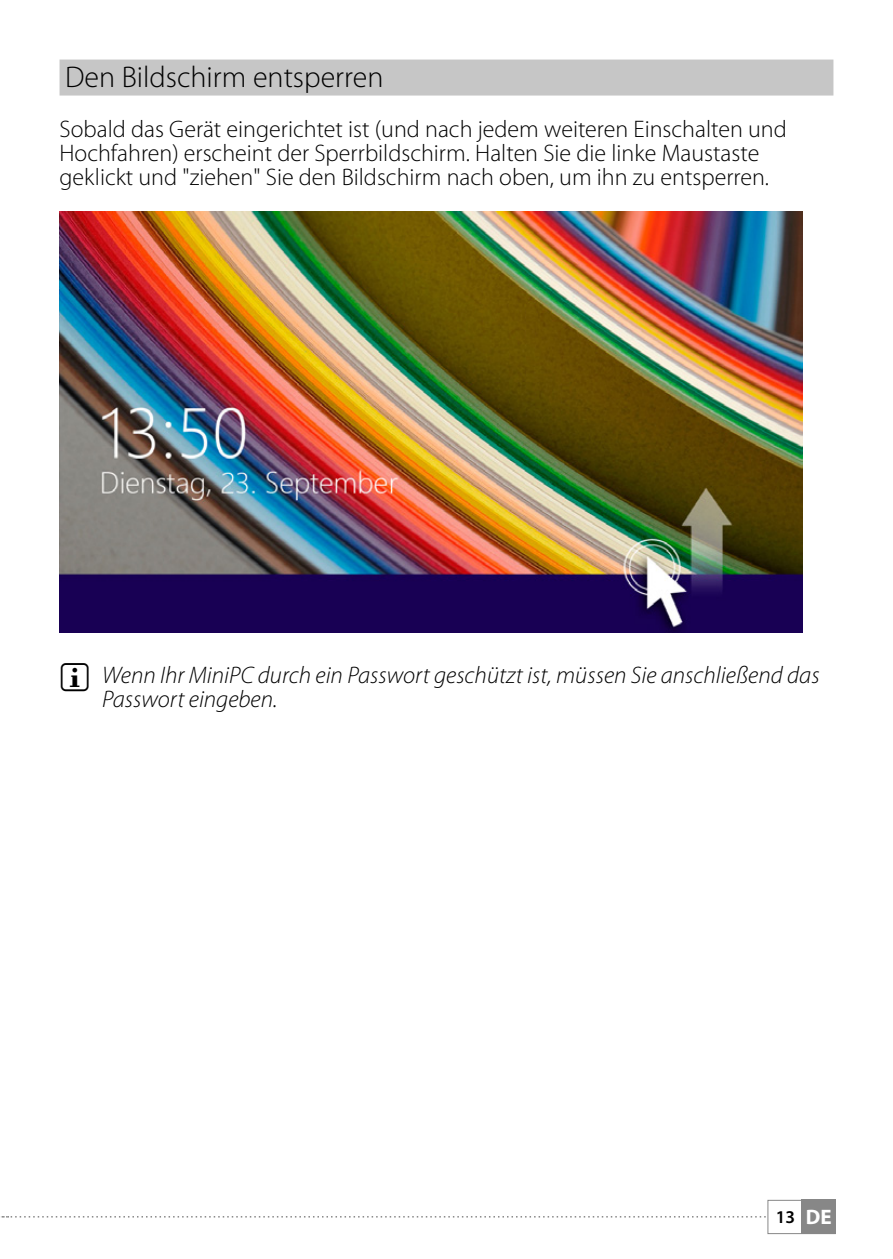
<style>
.page{position:relative;width:893px;height:1259px;background:#fff}
.page>*{position:absolute;margin:0;border:0;box-sizing:border-box;transform-origin:0 0}
.t1{font:300 30px "Myriad Pro";color:#000}
.t2{font:300 24px/24px "Myriad Pro";color:#000}
.t3{font:italic 300 24px/24px "Myriad Pro";color:#000}
.t4{font:600 18px "Myriad Pro";color:#000}
.s1{font-weight:700;font-size:21px;color:#fff}
</style>
<div class="page">
<div style="left:801px;top:1200px;width:35px;height:34px;background:#878787"></div>
<div style="left:767px;top:1200px;width:69px;height:34px;border:1px solid #878787"></div>
<svg style="left:1px;top:1216px;width:765px;height:1px"></svg>
<div style="left:60px;top:60px;width:773px;height:36px;background:#c6c6c6"></div>
<img style="left:60px;top:211px;width:742px;height:421px">
<p class="t1" style="left:65px;top:61px;width:320px">Den Bildschirm entsperren</p>
<p class="t2" style="left:60px;top:117px;width:729px">Sobald das Gerät eingerichtet ist (und nach jedem weiteren Einschalten und<br>Hochfahren) erscheint der Sperrbildschirm. Halten Sie die linke Maustaste geklickt und "ziehen" Sie den Bildschirm nach oben, um ihn zu entsperren.</p>
<p class="t3" style="left:102px;top:663px;width:719px">Wenn Ihr MiniPC durch ein Passwort geschützt ist, müssen Sie anschließend das<br>Passwort eingeben.</p>
<p class="t4" style="left:776px;top:1205px;width:57px">13 <span class="s1">DE</span></p>
</div>
